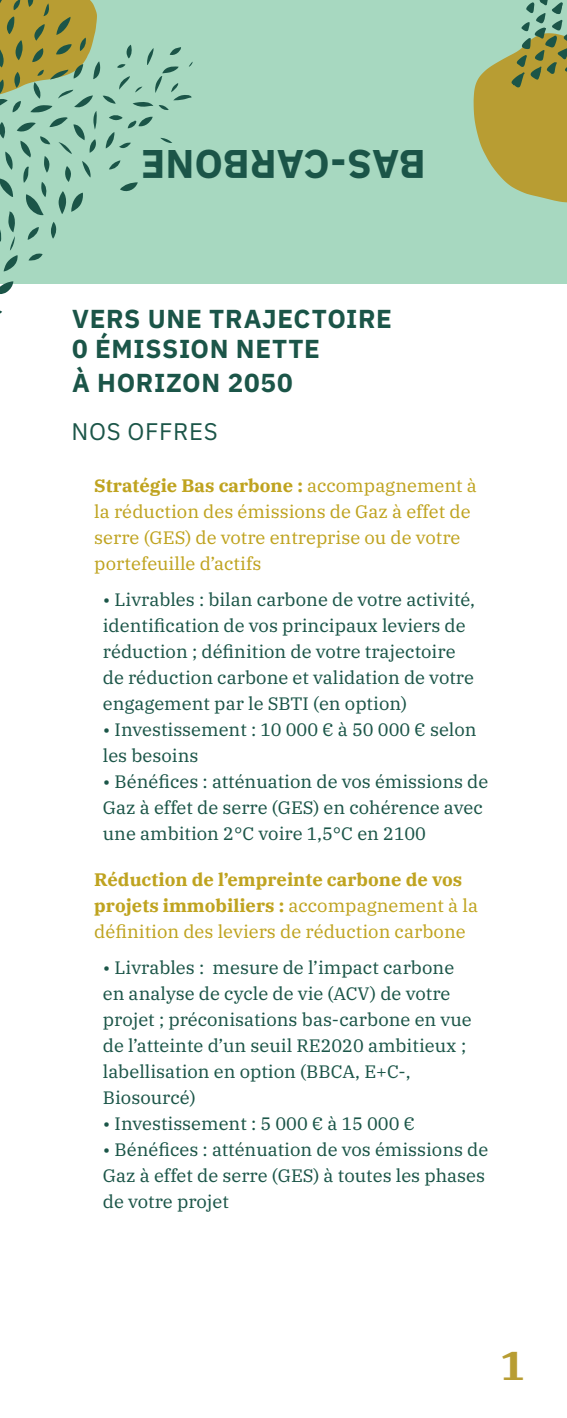
<style>
.page{position:relative;width:567px;height:1418px;background:#fff}
.page>*{position:absolute;margin:0;border:0;box-sizing:border-box;transform-origin:0 0}
.t1{font:700 40px "IBM Plex Sans";color:#1b5548}
.t2{font:700 40px "IBM Plex Serif";color:#b89d33}
.t3{font:700 26px/30px "IBM Plex Sans";letter-spacing:.025em;color:#1b5548}
.t4{font:24px "IBM Plex Sans";letter-spacing:.025em;color:#1b5548}
.t5{font:18px/26px "IBM Plex Serif";color:#1b5548}
.t6{font:18px/26px "IBM Plex Serif";color:#bfa31f}
.s1{font-weight:700}
</style>
<div class="page">
<div style="left:0;top:0;width:567px;height:283px;background:#a7d8c0"></div>
<svg style="left:0;top:281px;width:13px;height:13px"></svg>
<svg style="left:0;top:0;width:193px;height:271px"></svg>
<svg style="left:474px;top:0;width:93px;height:202px"></svg>
<p class="t1" style="left:426px;top:196px;width:286px;rotate:-180deg">BAS-CARBONE</p>
<p class="t3" style="left:72px;top:301px;width:321px">VERS UNE TRAJECTOIRE<br>0 ÉMISSION NETTE</p>
<p class="t3" style="left:72px;top:365px;width:222px">À HORIZON 2050</p>
<p class="t4" style="left:72px;top:413px;width:148px">NOS OFFRES</p>
<p class="t6" style="left:94px;top:471px;width:384px"><span class="s1">Stratégie Bas carbone :</span> accompagnement à la réduction des émissions de Gaz à effet de serre (GES) de votre entreprise ou de votre portefeuille d’actifs</p>
<p class="t5" style="left:103px;top:585px;width:374px">• Livrables : bilan carbone de votre activité, identification de vos principaux leviers de réduction ; définition de votre trajectoire de réduction carbone et validation de votre engagement par le SBTI (en option)</p>
<p class="t5" style="left:103px;top:715px;width:375px">• Investissement : 10 000 € à 50 000 € selon les besoins</p>
<p class="t5" style="left:103px;top:767px;width:387px">• Bénéfices : atténuation de vos émissions de<br>Gaz à effet de serre (GES) en cohérence avec une ambition 2°C voire 1,5°C en 2100</p>
<p class="t6" style="left:94px;top:865px;width:385px"><span class="s1">Réduction de l’empreinte carbone de vos projets immobiliers :</span> accompagnement à la définition des leviers de réduction carbone</p>
<p class="t5" style="left:103px;top:953px;width:370px">• Livrables : mesure de l’impact carbone en analyse de cycle de vie (ACV) de votre projet ; préconisations bas-carbone en vue de l’atteinte d’un seuil RE2020 ambitieux ; labellisation en option (BBCA, E+C-, Biosourcé)</p>
<p class="t5" style="left:103px;top:1109px;width:314px">• Investissement : 5 000 € à 15 000 €</p>
<p class="t5" style="left:103px;top:1135px;width:387px">• Bénéfices : atténuation de vos émissions de<br>Gaz à effet de serre (GES) à toutes les phases de votre projet</p>
<p class="t2" style="left:501px;top:1333px;width:26px">1</p>
</div>
